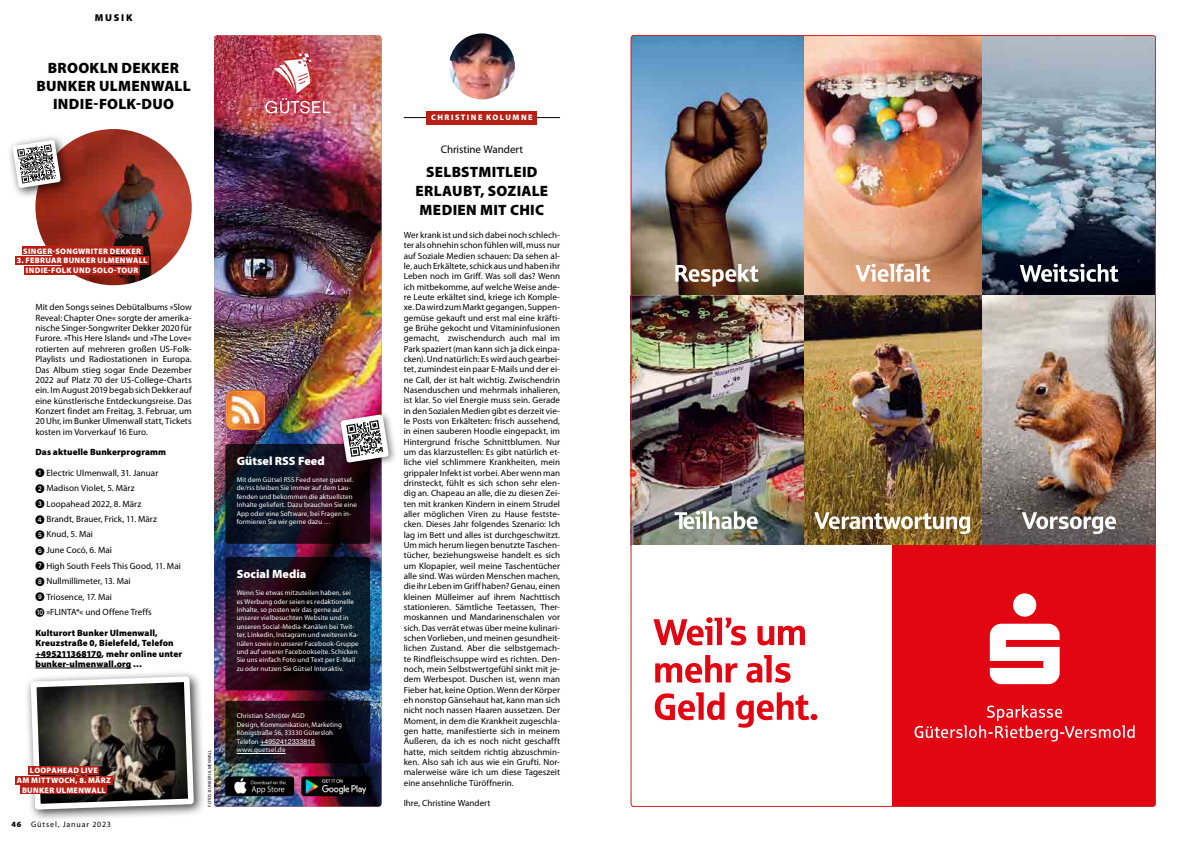
<style>
.page{position:relative;width:1191px;height:842px;background:#fff}
.page>*{position:absolute;margin:0;border:0;box-sizing:border-box;transform-origin:0 0}
.t1{font:900 15px/19px "Myriad Pro";letter-spacing:.02em;color:#000;text-align:center}
.t2{font:900 12px "Myriad Pro";color:#fff}
.t3{font:11px "Myriad Pro";letter-spacing:-.005em;color:#000}
.t4{font:900 10px "Myriad Pro";letter-spacing:.175em;color:#000}
.t5{font:9.1px/10.3px "Myriad Pro";letter-spacing:.005em;color:#000;text-align:justify}
.t6{font:900 9.1px/10.3px "Myriad Pro";letter-spacing:.01em;color:#000}
.t7{font:9px/10.3px "Myriad Pro";letter-spacing:.005em;color:#000;text-align:justify}
.t8{font:900 8px/9.8px "Myriad Pro";letter-spacing:.04em;color:#fff;text-align:center}
.t9{font:8px "Myriad Pro";letter-spacing:.105em;color:#000}
.t10{font:900 8px "Myriad Pro";letter-spacing:.185em;color:#fff}
.t11{font:7px/8.4px "Myriad Pro";letter-spacing:.015em;color:#fff}
.t12{font:7px "Helvetica";color:#fff}
.t13{font:4.5px "Myriad Pro";letter-spacing:.02em;color:#000}
.s1{font-family:"European Pi One"}
.s2{font-weight:900}
.s3{font-family:"Myriad Pro"}
</style>
<div class="page">
<img style="left:214px;top:35px;width:167px;height:771px">
<svg style="left:225px;top:557px;width:145px;height:133px"></svg>
<svg style="left:225px;top:444px;width:145px;height:100px"></svg>
<svg style="left:225px;top:701px;width:145px;height:62px"></svg>
<hr style="left:260px;top:745px;width:55px;height:1px;background:#fff">
<hr style="left:237px;top:753px;width:48px;height:1px;background:#fff">
<img style="left:265px;top:53px;width:65px;height:60px">
<img style="left:225px;top:391px;width:39px;height:39px">
<img style="left:35px;top:129px;width:157px;height:156px;border-radius:78px">
<div style="left:336px;top:410px;width:61px;height:61px;background:#000;opacity:.5"></div>
<svg style="left:340px;top:414px;width:49px;height:49px"></svg>
<img style="left:225px;top:776px;width:69px;height:20px">
<img style="left:301px;top:776px;width:69px;height:20px">
<hr style="left:404px;top:117px;width:156px;height:1px;background:#000">
<div style="left:427px;top:111px;width:110px;height:13px;background:#b92015"></div>
<img style="left:449px;top:33px;width:66px;height:66px;border-radius:33px">
<img style="left:631px;top:35px;width:524px;height:510px">
<div style="left:892px;top:545px;width:263px;height:261px;background:#e20613"></div>
<svg style="left:653px;top:617px;width:152px;height:28px"></svg>
<svg style="left:655px;top:655px;width:82px;height:28px"></svg>
<svg style="left:746px;top:655px;width:44px;height:28px"></svg>
<svg style="left:655px;top:692px;width:162px;height:36px"></svg>
<svg style="left:675px;top:264px;width:83px;height:22px"></svg>
<svg style="left:674px;top:511px;width:83px;height:18px"></svg>
<svg style="left:855px;top:264px;width:75px;height:18px"></svg>
<svg style="left:814px;top:512px;width:156px;height:22px"></svg>
<svg style="left:1019px;top:264px;width:99px;height:18px"></svg>
<svg style="left:1022px;top:512px;width:94px;height:22px"></svg>
<svg style="left:989px;top:593px;width:70px;height:91px"></svg>
<svg style="left:914px;top:705px;width:220px;height:36px"></svg>
<div style="left:22px;top:247px;width:121px;height:8px;background:#b92015"></div>
<div style="left:16px;top:257px;width:133px;height:8px;background:#b92015"></div>
<div style="left:24px;top:266px;width:116px;height:9px;background:#b92015"></div>
<div style="left:7px;top:134px;width:66px;height:66px;background:#000;opacity:.75"></div>
<svg style="left:13px;top:140px;width:48px;height:48px"></svg>
<div style="left:24px;top:670px;width:182px;height:151px;background:#000;opacity:.75"></div>
<svg style="left:28px;top:657px;width:169px;height:164px"></svg>
<div style="left:28px;top:766px;width:71px;height:8px;background:#b92015"></div>
<div style="left:15px;top:776px;width:97px;height:8px;background:#b92015"></div>
<div style="left:21px;top:786px;width:86px;height:8px;background:#b92015"></div>
<p class="t4" style="left:95px;top:12px;width:39px">MUSIK</p>
<h1 class="t1" style="left:36px;top:59px;width:156px;line-height:18px">BROOKLN DEKKER<br>BUNKER ULMENWALL<br>INDIE-FOLK-DUO</h1>
<p class="t8" style="left:23px;top:246px;width:119px">SINGER-SONGWRITER DEKKER</p>
<p class="t8" style="left:17px;top:256px;width:132px">3. FEBRUAR BUNKER ULMENWALL<br>INDIE-FOLK UND SOLO-TOUR</p>
<p class="t5" style="left:35px;top:302px;width:158px">Mit den Songs seines Debütalbums »Slow Reveal: Chapter One« sorgte der amerika&shy;nische Singer-Songwriter Dekker 2020 für Furore. »This Here Island« und »The Love« rotierten auf mehreren großen US-Folk-Playlists und Radiostationen in Europa.<br>Das Album stieg sogar Ende Dezember 2022 auf Platz 70 der US-College-Charts ein. Im August 2019 begab sich Dekker auf eine künstlerische Entdeckungsreise. Das Konzert findet am Freitag, 3. Februar, um 20 Uhr, im Bunker Ulmenwall statt, Tickets kosten im Vorverkauf 16 Euro.</p>
<p class="t6" style="left:35px;top:447px;width:132px">Das aktuelle Bunkerprogramm</p>
<p class="t5" style="left:35px;top:465px;width:124px;line-height:15.3px;text-align:left"><span class="s1">1</span> Electric Ulmenwall, 31. Januar<br><span class="s1">2</span> Madison Violet, 5. März<br><span class="s1">3</span> Loopahead 2022, 8. März<br><span class="s1">4</span> Brandt, Brauer, Frick, 11. März<br><span class="s1">5</span> Knud, 5. Mai</p>
<p class="t5" style="left:35px;top:545px;width:78px"><span class="s1">6</span> June Cocó, 6. Mai</p>
<p class="t5" style="left:35px;top:561px;width:147px"><span class="s1">7</span> High South Feels This Good, 11. Mai</p>
<p class="t5" style="left:35px;top:576px;width:97px"><span class="s1">8</span> Nullmillimeter, 13. Mai</p>
<p class="t5" style="left:35px;top:592px;width:78px"><span class="s1">9</span> Triosence, 17. Mai</p>
<p class="t5" style="left:46px;top:607px;width:107px">»FLINTA*« und Offene Treffs</p>
<p class="t6" style="left:35px;top:628px;width:148px">Kulturort Bunker Ulmenwall,<br>Kreuzstraße 0, Bielefeld, Telefon +495211368170, mehr online unter bunker-ulmenwall.org …</p>
<p class="t8" style="left:17px;top:765px;width:96px">LOOPAHEAD LIVE<br>AM MITTWOCH, 8. MÄRZ<br>BUNKER ULMENWALL</p>
<p class="t9" style="left:11px;top:820px;width:101px"><span class="s2">46</span> Gütsel, Januar 2023</p>
<p class="t13" style="left:207px;top:806px;width:58px;rotate:-90deg">FOTOS: BUNKER ULMENWALL</p>
<h2 class="t2" style="left:237px;top:454px;width:90px">Gütsel RSS Feed</h2>
<p class="t11" style="left:237px;top:476px;width:122px">Mit dem Gütsel RSS Feed unter guetsel. de/rss bleiben Sie immer auf dem Lau&shy;fenden und bekommen die aktuellsten Inhalte geliefert. Dazu brauchen Sie eine App oder eine Software, bei Fragen in&shy;formieren Sie wir gerne dazu …</p>
<h2 class="t2" style="left:237px;top:567px;width:71px">Social Media</h2>
<p class="t11" style="left:237px;top:589px;width:124px">Wenn Sie etwas mitzuteilen haben, sei es Werbung oder seien es redaktionelle Inhalte, so posten wir das gerne auf unserer vielbesuchten Website und in unseren Social-Media-Kanälen bei Twit&shy;ter, Linkedin, Instagram und weiteren Ka&shy;nälen sowie in unserer Facebook-Gruppe und auf unserer Facebookseite. Schicken Sie uns einfach Foto und Text per E-Mail zu oder nutzen Sie Gütsel Interaktiv.</p>
<p class="t11" style="left:237px;top:712px;width:107px">Christian Schröter AGD<br>Design, Kommunikation, Marketing<br>Königstraße 56, 33330 Gütersloh</p>
<p class="t12" style="left:237px;top:736px;width:80px"><span class="s3">Telefon</span> +4952412333816</p>
<p class="t11" style="left:237px;top:745px;width:50px">www.guetsel.de</p>
<p class="t10" style="left:431px;top:113px;width:103px">CHRISTINE KOLUMNE</p>
<p class="t3" style="left:441px;top:143px;width:84px">Christine Wandert</p>
<h1 class="t1" style="left:415px;top:162px;width:134px">SELBSTMITLEID<br>ERLAUBT, SOZIALE<br>MEDIEN MIT CHIC</h1>
<p class="t7" style="left:404px;top:230px;width:158px">Wer krank ist und sich dabei noch schlech&shy;ter als ohnehin schon fühlen will, muss nur auf Soziale Medien schauen: Da sehen al&shy;le, auch Erkältete, schick aus und haben ihr Leben noch im Griff. Was soll das? Wenn ich mitbekomme, auf welche Weise ande&shy;re Leute erkältet sind, kriege ich Komple&shy;xe. Da wird zum Markt gegangen, Suppen&shy;gemüse gekauft und erst mal eine kräfti&shy;ge Brühe gekocht und Vitamininfusionen gemacht, zwischendurch auch mal im Park spaziert (man kann sich ja dick einpa&shy;cken). Und natürlich: Es wird auch gearbei&shy;tet, zumindest ein paar E-Mails und der ei&shy;ne Call, der ist halt wichtig. Zwischendrin Nasenduschen und mehrmals inhalieren, ist klar. So viel Energie muss sein. Gerade in den Sozialen Medien gibt es derzeit vie&shy;le Posts von Erkälteten: frisch aussehend, in einen sauberen Hoodie eingepackt, im Hintergrund frische Schnittblumen. Nur um das klarzustellen: Es gibt natürlich et&shy;liche viel schlimmere Krankheiten, mein grippaler Infekt ist vorbei. Aber wenn man drinsteckt, fühlt es sich schon sehr elen&shy;dig an. Chapeau an alle, die zu diesen Zei&shy;ten mit kranken Kindern in einem Strudel aller möglichen Viren zu Hause festste&shy;cken. Dieses Jahr folgendes Szenario: Ich lag im Bett und alles ist durchgeschwitzt.<br>Um mich herum liegen benutzte Taschen&shy;tücher, beziehungsweise handelt es sich um Klopapier, weil meine Taschentücher alle sind. Was würden Menschen machen, die ihr Leben im Griff haben? Genau, einen kleinen Mülleimer auf ihrem Nachttisch stationieren. Sämtliche Teetassen, Ther&shy;moskannen und Mandarinenschalen vor sich. Das verrät etwas über meine kulinari&shy;schen Vorlieben, und meinen gesundheit&shy;lichen Zustand. Aber die selbstgemach&shy;te Rindfleischsuppe wird es richten. Den&shy;noch, mein Selbstwertgefühl sinkt mit je&shy;dem Werbespot. Duschen ist, wenn man Fieber hat, keine Option. Wenn der Körper eh nonstop Gänsehaut hat, kann man sich nicht noch nassen Haaren aussetzen. Der Moment, in dem die Krankheit zugeschla&shy;gen hatte, manifestierte sich in meinem Äußeren, da ich es noch nicht geschafft hatte, mich seitdem richtig abzuschmin&shy;ken. Also sah ich aus wie ein Grufti. Nor&shy;malerweise wäre ich um diese Tageszeit eine ansehnliche Türöffnerin.</p>
<p class="t7" style="left:404px;top:798px;width:88px">Ihre, Christine Wandert</p>
</div>
